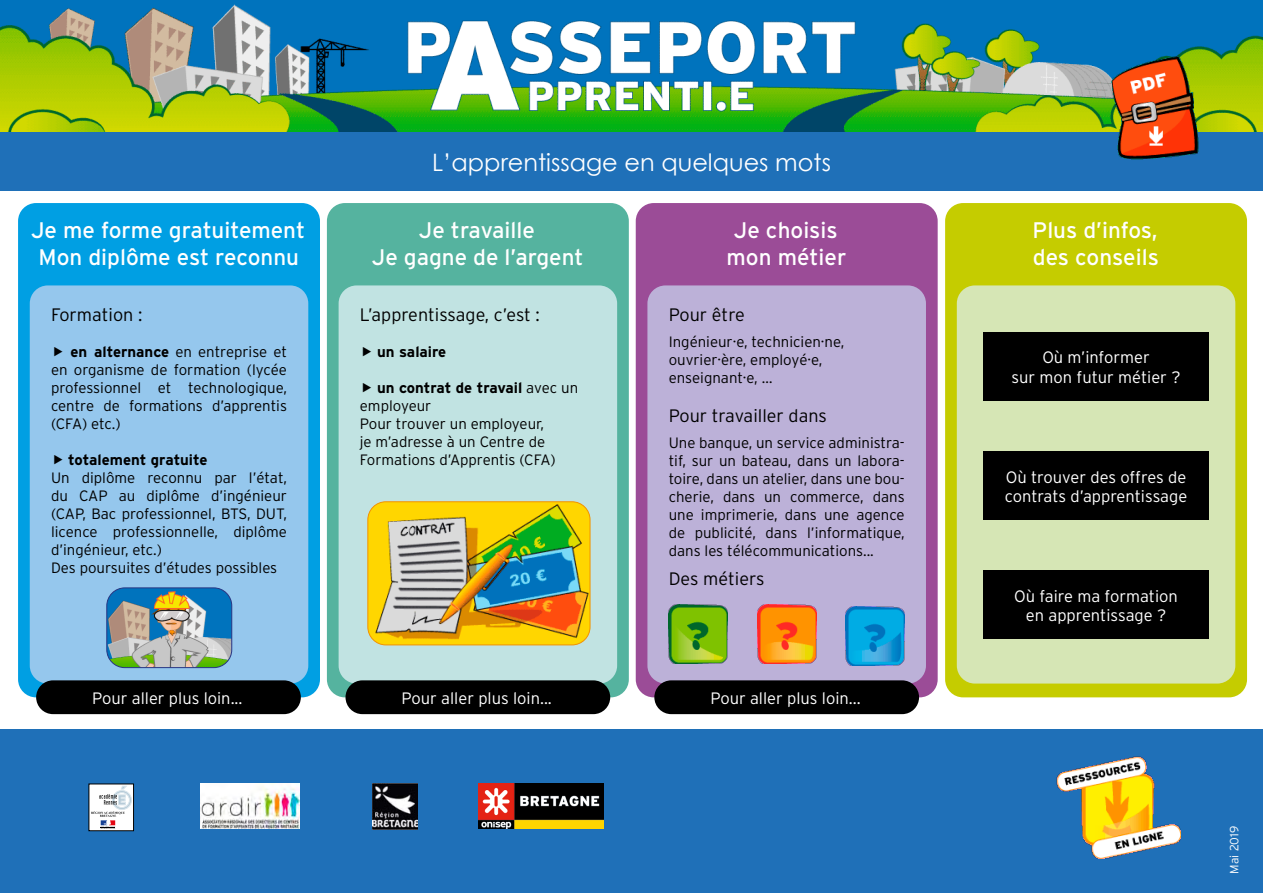
<style>
.page{position:relative;width:1263px;height:893px;background:#1f70b8}
.page>*{position:absolute;margin:0;border:0;box-sizing:border-box;transform-origin:0 0}
.t1{font:24px "Century Gothic";color:#fff}
.t2{font:22.5px "Interstate";color:#fff}
.t3{font:300 18px "Interstate";color:#000}
.t4{font:300 16.5px/19.8px "Interstate";color:#fff}
.t5{font:300 15px/18px "Interstate";color:#000;text-align:justify}
.t6{font:700 15px/18px "Interstate";color:#000}
.t7{font:300 12px "Interstate";color:#fff}
.s1{font-weight:700}
.s2{font-weight:300}
</style>
<div class="page">
<img style="left:0;top:0;width:1263px;height:132px">
<div style="left:0;top:191px;width:1263px;height:538px;background:#fff"></div>
<div style="left:327px;top:203px;width:302px;height:494px;background:#55b39f;border-radius:18px"></div>
<div style="left:636px;top:203px;width:302px;height:494px;background:#9b4c97;border-radius:18px"></div>
<div style="left:945px;top:203px;width:302px;height:494px;background:#c5cc00;border-radius:18px"></div>
<div style="left:18px;top:203px;width:302px;height:494px;background:#009fe3;border-radius:18px"></div>
<div style="left:30px;top:285px;width:278px;height:399px;background:#95c7ed;border-radius:18px"></div>
<div style="left:339px;top:285px;width:278px;height:399px;background:#c1e3e2;border-radius:18px"></div>
<div style="left:647px;top:285px;width:279px;height:399px;background:#bcb1d8;border-radius:18px"></div>
<div style="left:957px;top:285px;width:278px;height:399px;background:#d6e6b5;border-radius:18px"></div>
<div style="left:983px;top:333px;width:226px;height:68px;background:#000"></div>
<div style="left:983px;top:452px;width:226px;height:68px;background:#000"></div>
<div style="left:983px;top:571px;width:226px;height:68px;background:#000"></div>
<img style="left:108px;top:589px;width:124px;height:79px">
<div style="left:106px;top:587px;width:126px;height:81px;border:1px solid #283583;border-radius:18px"></div>
<div style="left:36px;top:680px;width:265px;height:34px;background:#000;border-radius:17px"></div>
<div style="left:345px;top:680px;width:265px;height:34px;background:#000;border-radius:17px"></div>
<div style="left:654px;top:680px;width:265px;height:34px;background:#000;border-radius:17px"></div>
<img style="left:1110px;top:52px;width:90px;height:108px">
<img style="left:369px;top:502px;width:221px;height:143px">
<div style="left:367px;top:501px;width:223px;height:144px;border:1px solid #f39200;border-radius:18px"></div>
<img style="left:846px;top:606px;width:59px;height:59px">
<img style="left:757px;top:605px;width:59px;height:59px">
<img style="left:669px;top:604px;width:58px;height:59px">
<div style="left:89px;top:784px;width:45px;height:47px;border:1px solid #000"></div>
<svg style="left:91px;top:786px;width:41px;height:43px;background:#e3e3e6"></svg>
<img style="left:200px;top:783px;width:100px;height:45px">
<img style="left:372px;top:783px;width:45px;height:46px">
<img style="left:479px;top:783px;width:125px;height:45px">
<img style="left:1056px;top:756px;width:124px;height:103px">
<p class="t2" style="left:31px;top:217px;width:276px">Je me forme gratuitement</p>
<p class="t2" style="left:39px;top:244px;width:262px">Mon diplôme est reconnu</p>
<p class="t3" style="left:51px;top:304px;width:93px">Formation :</p>
<p class="t5" style="left:51px;top:343px;width:237px;text-indent:19px"><span class="s1">en alternance</span> en entreprise et en organisme de formation (lycée professionnel et technologique, centre de formations d’apprentis (CFA) etc.)</p>
<p class="t6" style="left:68px;top:451px;width:141px">totalement gratuite</p>
<p class="t5" style="left:51px;top:469px;width:237px">Un diplôme reconnu par l’état, du CAP au diplôme d’ingénieur (CAP, Bac professionnel, BTS, DUT, licence professionnelle, diplôme d’ingénieur, etc.)</p>
<p class="t5" style="left:51px;top:559px;width:228px">Des poursuites d’études possibles</p>
<p class="t1" style="left:432px;top:145px;width:400px">L’apprentissage en quelques mots</p>
<p class="t2" style="left:419px;top:217px;width:118px">Je travaille</p>
<p class="t2" style="left:372px;top:244px;width:213px">Je gagne de l’argent</p>
<p class="t3" style="left:360px;top:304px;width:182px">L’apprentissage, c’est :</p>
<p class="t6" style="left:377px;top:343px;width:71px">un salaire</p>
<p class="t6" style="left:360px;top:379px;width:220px;text-indent:17px">un contrat de travail <span class="s2">avec un employeur</span></p>
<p class="t5" style="left:360px;top:415px;width:197px;text-align:left">Pour trouver un employeur, je m’adresse à un Centre de<br>Formations d’Apprentis (CFA)</p>
<p class="t2" style="left:734px;top:217px;width:105px">Je choisis</p>
<p class="t2" style="left:727px;top:244px;width:121px">mon métier</p>
<p class="t3" style="left:669px;top:304px;width:78px">Pour être</p>
<p class="t5" style="left:669px;top:332px;width:177px;text-align:left">Ingénieur·e, technicien·ne, ouvrier·ère, employé·e, enseignant·e, …</p>
<p class="t3" style="left:669px;top:405px;width:160px">Pour travailler dans</p>
<p class="t5" style="left:669px;top:433px;width:237px">Une banque, un service administra&shy;tif, sur un bateau, dans un labora&shy;toire, dans un atelier, dans une bou&shy;cherie, dans un commerce, dans une imprimerie, dans une agence de publicité, dans l’informatique, dans les télécommunications...</p>
<p class="t3" style="left:669px;top:568px;width:97px">Des métiers</p>
<p class="t4" style="left:92px;top:688px;width:152px">Pour aller plus loin...</p>
<p class="t4" style="left:402px;top:688px;width:152px">Pour aller plus loin...</p>
<p class="t4" style="left:710px;top:688px;width:152px">Pour aller plus loin...</p>
<p class="t2" style="left:1033px;top:217px;width:126px">Plus d’infos,</p>
<p class="t2" style="left:1033px;top:244px;width:127px">des conseils</p>
<p class="t4" style="left:1042px;top:348px;width:109px">Où m’informer</p>
<p class="t4" style="left:1011px;top:367px;width:170px">sur mon futur métier ?</p>
<p class="t4" style="left:1005px;top:467px;width:184px">Où trouver des offres de contrats d’apprentissage</p>
<p class="t4" style="left:1014px;top:586px;width:165px">Où faire ma formation</p>
<p class="t4" style="left:1026px;top:606px;width:142px">en apprentissage ?</p>
<p class="t7" style="left:1227px;top:873px;width:49px;rotate:-90deg">Mai 2019</p>
</div>
